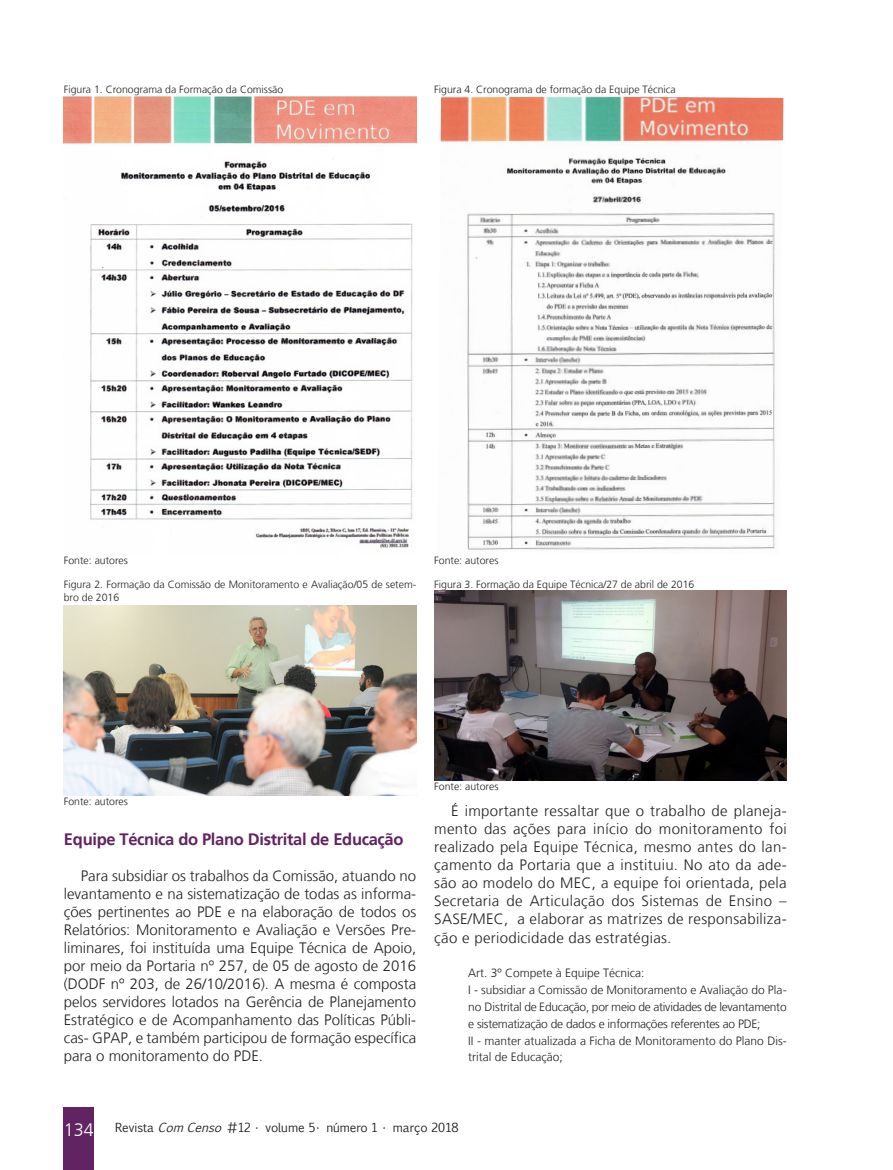
<style>
.page{position:relative;width:893px;height:1170px;background:#fff}
.page>*{position:absolute;margin:0;border:0;box-sizing:border-box;transform-origin:0 0}
.Subtítulo_ROXO_RELAT{font:700 16.5px "Frutiger LT";letter-spacing:-.02em;color:#622362}
.Miolo__10{font:300 15px/18px "Frutiger LT";letter-spacing:.01em;color:#231f20;text-align:justify}
.Citação__8{font:300 12px/16.8px "Frutiger LT";color:#231f20;text-align:justify}
.t1{font:12px "Euphemia CAS";color:#231f20}
.Legendas{font:300 10.5px/13.5px "Frutiger LT";color:#231f20}
.s1{font-family:"Frutiger LT";font-weight:300;font-size:18px;color:#fff}
.s2{font-style:italic}
</style>
<div class="page">
<img style="left:64px;top:605px;width:352px;height:190px">
<img style="left:434px;top:590px;width:353px;height:190px">
<img style="left:440px;top:96px;width:343px;height:454px">
<img style="left:64px;top:97px;width:352px;height:451px">
<div style="left:64px;top:1107px;width:30px;height:62px;background:#622362"></div>
<p class="Legendas" style="left:64px;top:83px;width:221px">Figura 1. Cronograma da Formação da Comissão</p>
<p class="Legendas" style="left:434px;top:83px;width:243px">Figura 4. Cronograma de formação da Equipe Técnica</p>
<p class="Legendas" style="left:64px;top:553px;width:66px">Fonte: autores</p>
<p class="Legendas" style="left:64px;top:577px;width:354px">Figura 2. Formação da Comissão de Monitoramento e Avaliação/05 de setem&shy;bro de 2016</p>
<p class="Legendas" style="left:434px;top:553px;width:66px">Fonte: autores</p>
<p class="Legendas" style="left:434px;top:577px;width:262px">Figura 3. Formação da Equipe Técnica/27 de abril de 2016</p>
<p class="Legendas" style="left:64px;top:794px;width:66px">Fonte: autores</p>
<p class="Subtítulo_ROXO_RELAT" style="left:64px;top:829px;width:341px">Equipe Técnica do Plano Distrital de Educação</p>
<p class="Miolo__10" style="left:64px;top:867px;width:354px;text-indent:17px">Para subsidiar os trabalhos da Comissão, atuando no levantamento e na sistematização de todas as informa&shy;ções pertinentes ao PDE e na elaboração de todos os Relatórios: Monitoramento e Avaliação e Versões Pre&shy;liminares, foi instituída uma Equipe Técnica de Apoio, por meio da Portaria nº 257, de 05 de agosto de 2016 (DODF nº 203, de 26/10/2016). A mesma é composta pelos servidores lotados na Gerência de Planejamento Estratégico e de Acompanhamento das Políticas Públi&shy;cas- GPAP, e também participou de formação específica para o monitoramento do PDE.</p>
<p class="Legendas" style="left:434px;top:780px;width:66px">Fonte: autores</p>
<p class="Miolo__10" style="left:434px;top:802px;width:354px;text-indent:17px">É importante ressaltar que o trabalho de planeja&shy;mento das ações para início do monitoramento foi realizado pela Equipe Técnica, mesmo antes do lan&shy;çamento da Portaria que a instituiu. No ato da ade&shy;são ao modelo do MEC, a equipe foi orientada, pela Secretaria de Articulação dos Sistemas de Ensino – SASE/MEC, a elaborar as matrizes de responsabiliza&shy;ção e periodicidade das estratégias.</p>
<p class="Citação__8" style="left:468px;top:964px;width:178px">Art. 3º Compete à Equipe Técnica:</p>
<p class="Citação__8" style="left:468px;top:981px;width:320px">I - subsidiar a Comissão de Monitoramento e Avaliação do Pla&shy;no Distrital de Educação, por meio de atividades de levantamento e sistematização de dados e informações referentes ao PDE;</p>
<p class="Citação__8" style="left:468px;top:1032px;width:320px">II - manter atualizada a Ficha de Monitoramento do Plano Dis&shy;trital de Educação;</p>
<p class="t1" style="left:64px;top:1119px;width:396px"><span class="s1">134</span> Revista <span class="s2">ComCenso</span> #12 • volume 5• número 1 • março 2018</p>
</div>
